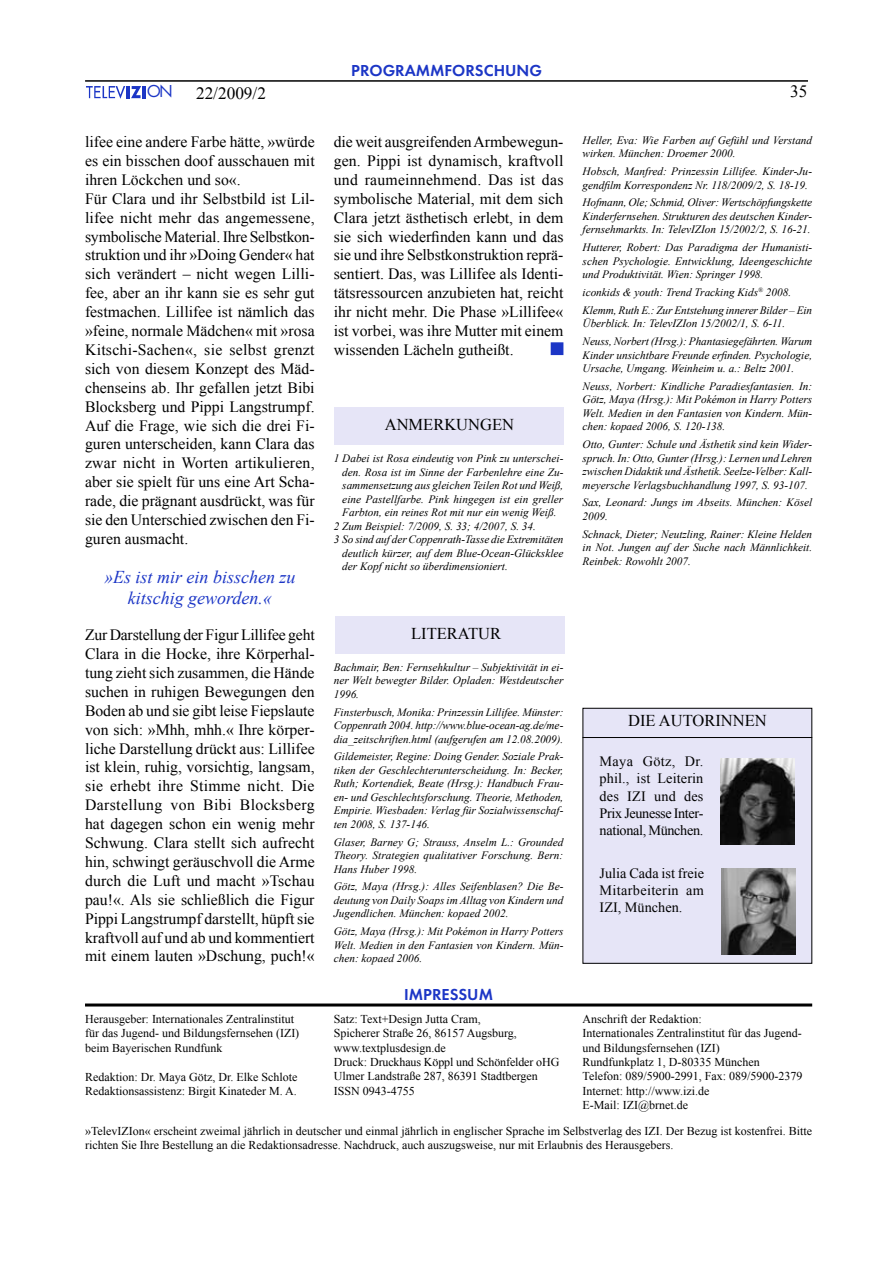
<style>
.page{position:relative;width:893px;height:1263px;background:#fff}
.page>*{position:absolute;margin:0;border:0;box-sizing:border-box;transform-origin:0 0}
.zitat{font:italic 18px/21.6px "Times New Roman";color:#1c36c6;text-align:center}
.t1{font:18px "Futura Book E";color:#1c36c6}
.t2{font:17.25px "Times New Roman";color:#000}
.rubrik{font:16.5px "Futura Demi E";color:#1c36c6}
.uAutLit{font:16.5px "Times New Roman";color:#000}
.uAutor{font:16.5px "Times New Roman";color:#000}
.fließtext{font:15.75px/18.9px "Times New Roman";color:#000;text-align:justify}
.autor{font:14.25px/17.1px "Times New Roman";color:#000;text-align:justify}
.impressum{font:12px/14.4px "Times New Roman";color:#000}
.anmerkungen{font:italic 11.25px/13.5px "Times New Roman";color:#000;text-align:justify}
.literatur{font:italic 11.25px/13.5px "Times New Roman";color:#000;text-align:justify}
</style>
<div class="page">
<hr style="left:85px;top:80px;width:723px;height:2px;background:#000">
<svg style="left:86px;top:86px;width:60px;height:13px"></svg>
<div style="left:583px;top:708px;width:229px;height:255px;background:#e6e5f7"></div>
<div style="left:582px;top:708px;width:230px;height:256px;border:1px solid #000"></div>
<hr style="left:582px;top:737px;width:230px;height:1px;background:#000">
<img style="left:721px;top:868px;width:74px;height:86px">
<img style="left:720px;top:758px;width:75px;height:87px">
<div style="left:335px;top:407px;width:229px;height:37px;background:#e6e5f7"></div>
<div style="left:335px;top:617px;width:230px;height:37px;background:#e6e5f7"></div>
<div style="left:551px;top:342px;width:12px;height:13px;background:#1c36c6;border:2px solid #1c36c6"></div>
<hr style="left:85px;top:1003px;width:727px;height:3px;background:#000">
<h1 class="t1" style="left:147px;top:81px;width:28px">ON</h1>
<h2 class="t2" style="left:196px;top:81px;width:71px">22/2009/2</h2>
<p class="fließtext" style="left:85px;top:132px;width:231px">lifee eine andere Farbe hätte, »würde es ein bisschen doof ausschauen mit ihren Löckchen und so«.</p>
<p class="fließtext" style="left:85px;top:189px;width:231px">Für Clara und ihr Selbstbild ist Lil&shy;lifee nicht mehr das angemessene, symbolische Material. Ihre Selbstkon&shy;struktion und ihr »Doing Gender« hat sich verändert – nicht wegen Lilli&shy;fee, aber an ihr kann sie es sehr gut festmachen. Lillifee ist nämlich das »feine, normale Mädchen« mit »rosa Kitschi-Sachen«, sie selbst grenzt sich von diesem Konzept des Mäd&shy;chenseins ab. Ihr gefallen jetzt Bibi Blocksberg und Pippi Langstrumpf.<br>Auf die Frage, wie sich die drei Fi&shy;guren unterscheiden, kann Clara das zwar nicht in Worten artikulieren, aber sie spielt für uns eine Art Scha&shy;rade, die prägnant ausdrückt, was für sie den Unterschied zwischen den Fi&shy;guren ausmacht.</p>
<p class="zitat" style="left:104px;top:565px;width:193px">»Es ist mir ein bisschen zu kitschig geworden.«</p>
<p class="fließtext" style="left:85px;top:625px;width:231px">Zur Darstellung der Figur Lillifee geht Clara in die Hocke, ihre Körperhal&shy;tung zieht sich zusammen, die Hände suchen in ruhigen Bewegungen den Boden ab und sie gibt leise Fiepslaute von sich: »Mhh, mhh.« Ihre körper&shy;liche Darstellung drückt aus: Lillifee ist klein, ruhig, vorsichtig, langsam, sie erhebt ihre Stimme nicht. Die Darstellung von Bibi Blocksberg hat dagegen schon ein wenig mehr Schwung. Clara stellt sich aufrecht hin, schwingt geräuschvoll die Arme durch die Luft und macht »Tschau pau!«. Als sie schließlich die Figur Pippi Langstrumpf darstellt, hüpft sie kraftvoll auf und ab und kommentiert mit einem lauten »Dschung, puch!«</p>
<h3 class="rubrik" style="left:351px;top:60px;width:192px">PROGRAMMFORSCHUNG</h3>
<p class="fließtext" style="left:334px;top:132px;width:231px">die weit ausgreifenden Armbewegun&shy;gen. Pippi ist dynamisch, kraftvoll und raumeinnehmend. Das ist das symbolische Material, mit dem sich Clara jetzt ästhetisch erlebt, in dem sie sich wiederfinden kann und das sie und ihre Selbstkonstruktion reprä&shy;sentiert. Das, was Lillifee als Identi&shy;tätsressourcen anzubieten hat, reicht ihr nicht mehr. Die Phase »Lillifee« ist vorbei, was ihre Mutter mit einem wissenden Lächeln gutheißt.</p>
<p class="uAutLit" style="left:385px;top:413px;width:131px">ANMERKUNGEN</p>
<p class="literatur" style="left:342px;top:451px;width:223px;text-indent:-9px">1 Dabei ist Rosa eindeutig von Pink zu unterschei&shy;den. Rosa ist im Sinne der Farbenlehre eine Zu&shy;sammensetzung aus gleichen Teilen Rot und Weiß, eine Pastellfarbe. Pink hingegen ist ein greller Farbton, ein reines Rot mit nur ein wenig Weiß.</p>
<p class="literatur" style="left:334px;top:519px;width:204px">2 Zum Beispiel: 7/2009, S. 33; 4/2007, S. 34.</p>
<p class="literatur" style="left:342px;top:532px;width:223px;text-indent:-9px">3 So sind auf der Coppenrath-Tasse die Extremitäten deutlich kürzer, auf dem Blue-Ocean-Glücksklee der Kopf nicht so überdimensioniert.</p>
<h2 class="t2" style="left:790px;top:79px;width:19px">35</h2>
<p class="anmerkungen" style="left:583px;top:133px;width:231px">Heller, Eva: Wie Farben auf Gefühl und Verstand wirken. München: Droemer 2000.</p>
<p class="anmerkungen" style="left:583px;top:164px;width:231px">Hobsch, Manfred: Prinzessin Lillifee. Kinder-Ju&shy;gendfilm Korrespondenz Nr. 118/2009/2, S. 18-19.</p>
<p class="anmerkungen" style="left:583px;top:196px;width:231px">Hofmann, Ole; Schmid, Oliver: Wertschöpfungskette Kinderfernsehen. Strukturen des deutschen Kinder&shy;fernsehmarkts. In: TelevIZIon 15/2002/2, S. 16-21.</p>
<p class="anmerkungen" style="left:583px;top:240px;width:231px">Hutterer, Robert: Das Paradigma der Humanisti&shy;schen Psychologie. Entwicklung, Ideengeschichte und Produktivität. Wien: Springer 1998.</p>
<p class="anmerkungen" style="left:583px;top:285px;width:210px">iconkids &amp; youth: Trend Tracking Kids<sup>®</sup> 2008.</p>
<p class="anmerkungen" style="left:583px;top:303px;width:231px">Klemm, Ruth E.: Zur Entstehung innerer Bilder – Ein<br>Überblick. In: TelevIZIon 15/2002/1, S. 6-11.</p>
<p class="anmerkungen" style="left:583px;top:334px;width:231px">Neuss, Norbert (Hrsg.): Phantasiegefährten. Warum Kinder unsichtbare Freunde erfinden. Psychologie, Ursache, Umgang. Weinheim u. a.: Beltz 2001.</p>
<p class="anmerkungen" style="left:583px;top:379px;width:231px">Neuss, Norbert: Kindliche Paradiesfantasien. In:<br>Götz, Maya (Hrsg.): Mit Pokémon in Harry Potters Welt. Medien in den Fantasien von Kindern. Mün&shy;chen: kopaed 2006, S. 120-138.</p>
<p class="anmerkungen" style="left:583px;top:437px;width:231px">Otto, Gunter: Schule und Ästhetik sind kein Wider&shy;spruch. In: Otto, Gunter (Hrsg.): Lernen und Lehren zwischen Didaktik und Ästhetik. Seelze-Velber: Kall&shy;meyersche Verlagsbuchhandlung 1997, S. 93-107.</p>
<p class="anmerkungen" style="left:583px;top:496px;width:231px">Sax, Leonard: Jungs im Abseits. München: Kösel<br>2009.</p>
<p class="anmerkungen" style="left:583px;top:527px;width:231px">Schnack, Dieter; Neutzling, Rainer: Kleine Helden in Not. Jungen auf der Suche nach Männlichkeit.<br>Reinbek: Rowohlt 2007.</p>
<p class="uAutLit" style="left:411px;top:623px;width:91px">LITERATUR</p>
<p class="anmerkungen" style="left:334px;top:660px;width:231px">Bachmair, Ben: Fernsehkultur – Subjektivität in ei&shy;ner Welt bewegter Bilder. Opladen: Westdeutscher 1996.</p>
<p class="anmerkungen" style="left:334px;top:705px;width:231px">Finsterbusch, Monika: Prinzessin Lillifee. Münster:<br>Coppenrath 2004. http://www.blue-ocean-ag.de/me&shy;dia_zeitschriften.html (aufgerufen am 12.08.2009).</p>
<p class="anmerkungen" style="left:334px;top:750px;width:231px">Gildemeister, Regine: Doing Gender. Soziale Prak&shy;tiken der Geschlechterunterscheidung. In: Becker, Ruth; Kortendiek, Beate (Hrsg.): Handbuch Frau&shy;en- und Geschlechtsforschung. Theorie, Methoden, Empirie. Wiesbaden: Verlag für Sozialwissenschaf&shy;ten 2008, S. 137-146.</p>
<p class="anmerkungen" style="left:334px;top:835px;width:231px">Glaser, Barney G; Strauss, Anselm L.: Grounded Theory. Strategien qualitativer Forschung. Bern:<br>Hans Huber 1998.</p>
<p class="anmerkungen" style="left:334px;top:880px;width:231px">Götz, Maya (Hrsg.): Alles Seifenblasen? Die Be&shy;deutung von Daily Soaps im Alltag von Kindern und Jugendlichen. München: kopaed 2002.</p>
<p class="anmerkungen" style="left:334px;top:924px;width:231px">Götz, Maya (Hrsg.): Mit Pokémon in Harry Potters Welt. Medien in den Fantasien von Kindern. Mün&shy;chen: kopaed 2006.</p>
<p class="rubrik" style="left:404px;top:984px;width:90px">IMPRESSUM</p>
<p class="uAutor" style="left:628px;top:709px;width:140px">DIE AUTORINNEN</p>
<p class="autor" style="left:600px;top:753px;width:105px">Maya Götz, Dr. phil., ist Leiterin des IZI und des Prix Jeunesse Inter&shy;national, München.</p>
<p class="autor" style="left:600px;top:864px;width:106px">Julia Cada ist freie Mitarbeiterin am IZI, München.</p>
<p class="impressum" style="left:582px;top:1011px;width:121px">Anschrift der Redaktion:</p>
<p class="impressum" style="left:582px;top:1026px;width:221px">Internationales Zentralinstitut für das Jugend&shy;und Bildungsfernsehen (IZI)</p>
<p class="impressum" style="left:582px;top:1055px;width:179px">Rundfunkplatz 1, D-80335 München</p>
<p class="impressum" style="left:582px;top:1069px;width:221px">Telefon: 089/5900-2991, Fax: 089/5900-2379</p>
<p class="impressum" style="left:582px;top:1083px;width:128px">Internet: http://www.izi.de</p>
<p class="impressum" style="left:582px;top:1098px;width:107px">E-Mail: IZI@brnet.de</p>
<p class="impressum" style="left:85px;top:1123px;width:729px">»TelevIZIon« erscheint zweimal jährlich in deutscher und einmal jährlich in englischer Sprache im Selbstverlag des IZI. Der Bezug ist kostenfrei. Bitte richten Sie Ihre Bestellung an die Redaktionsadresse. Nachdruck, auch auszugsweise, nur mit Erlaubnis des Herausgebers.</p>
<p class="impressum" style="left:334px;top:1011px;width:185px">Satz: Text+Design Jutta Cram,<br>Spicherer Straße 26, 86157 Augsburg,</p>
<p class="impressum" style="left:334px;top:1040px;width:113px">www.textplusdesign.de</p>
<p class="impressum" style="left:334px;top:1055px;width:227px">Druck: Druckhaus Köppl und Schönfelder oHG<br>Ulmer Landstraße 287, 86391 Stadtbergen</p>
<p class="impressum" style="left:334px;top:1083px;width:82px">ISSN 0943-4755</p>
<p class="impressum" style="left:85px;top:1011px;width:216px">Herausgeber: Internationales Zentralinstitut für das Jugend- und Bildungsfernsehen (IZI) beim Bayerischen Rundfunk</p>
<p class="impressum" style="left:85px;top:1069px;width:214px">Redaktion: Dr. Maya Götz, Dr. Elke Schlote</p>
<p class="impressum" style="left:85px;top:1083px;width:213px">Redaktionsassistenz: Birgit Kinateder M. A.</p>
</div>
